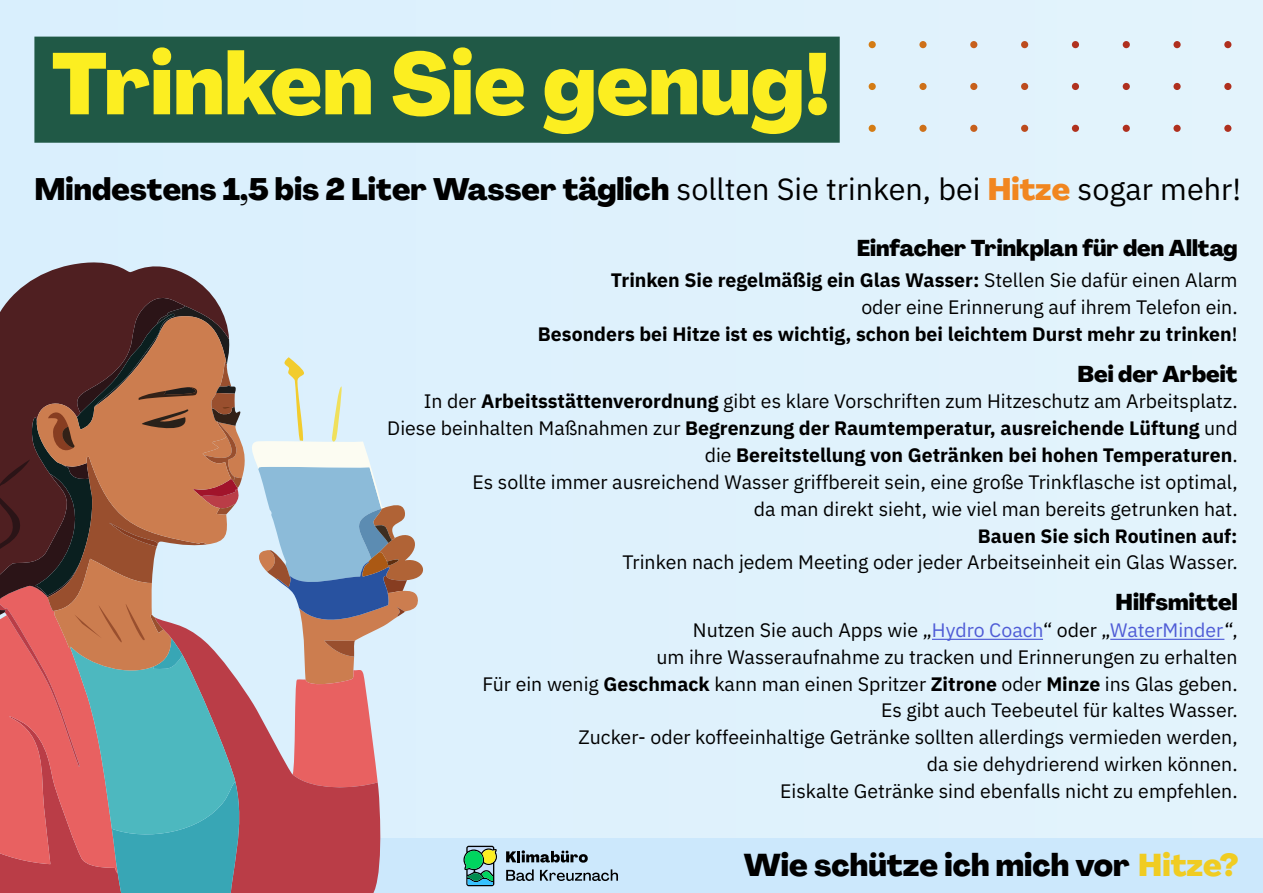
<style>
.page{position:relative;width:1263px;height:893px;background:#e0f2fc}
.page>*{position:absolute;margin:0;border:0;box-sizing:border-box;transform-origin:0 0}
.Absatzformat_1{font:85.8px "Agrandir Variable";color:#fcee21}
.t1{font:31.05px "Agrandir Variable";color:#000}
.t2{font:30.6px "Agrandir Variable";color:#000}
.t3{font:22.5px "Agrandir Variable";color:#000}
.t4{font:19.5px/26.8px "IBM Plex Sans";color:#000;text-align:right}
.t5{font:700 19.5px/26.8px "IBM Plex Sans";color:#000;text-align:right}
.t6{font:700 19.35px "IBM Plex Sans";color:#000}
.s1{font-family:"IBM Plex Sans"}
.s2{color:#f18620}
.s3{font-weight:400}
.s4{font-weight:500}
.s5{font-weight:700}
.s6{color:#4f5cd6}
.s7{color:#f0cc22}
</style>
<div class="page">
<hr style="left:932px;top:639px;width:111px;height:1px;background:#4f5cd6">
<hr style="left:1110px;top:639px;width:114px;height:1px;background:#4f5cd6">
<div style="left:187px;top:839px;width:1076px;height:54px;background:#cce8fc"></div>
<svg style="left:18px;top:262px;width:189px;height:28px;fill:#4f1f21"></svg>
<svg style="left:0;top:290px;width:433px;height:603px"></svg>
<svg style="left:506px;top:850px;width:82px;height:13px"></svg>
<svg style="left:506px;top:869px;width:28px;height:12px"></svg>
<svg style="left:540px;top:869px;width:78px;height:12px"></svg>
<svg style="left:463px;top:846px;width:34px;height:40px"></svg>
<svg style="left:1224px;top:125px;width:7px;height:7px"></svg>
<svg style="left:1173px;top:125px;width:8px;height:7px"></svg>
<svg style="left:1123px;top:125px;width:7px;height:7px"></svg>
<svg style="left:1072px;top:125px;width:7px;height:7px"></svg>
<svg style="left:1021px;top:125px;width:7px;height:7px"></svg>
<svg style="left:970px;top:125px;width:7px;height:7px"></svg>
<svg style="left:919px;top:125px;width:7px;height:7px"></svg>
<svg style="left:869px;top:125px;width:7px;height:7px"></svg>
<svg style="left:1224px;top:83px;width:7px;height:7px"></svg>
<svg style="left:1173px;top:83px;width:8px;height:7px"></svg>
<svg style="left:1123px;top:83px;width:7px;height:7px"></svg>
<svg style="left:1072px;top:83px;width:7px;height:7px"></svg>
<svg style="left:1021px;top:83px;width:7px;height:7px"></svg>
<svg style="left:970px;top:83px;width:7px;height:7px"></svg>
<svg style="left:919px;top:83px;width:7px;height:7px"></svg>
<svg style="left:869px;top:83px;width:7px;height:7px"></svg>
<svg style="left:1224px;top:41px;width:7px;height:7px"></svg>
<svg style="left:1173px;top:41px;width:8px;height:7px"></svg>
<svg style="left:1123px;top:41px;width:7px;height:7px"></svg>
<svg style="left:1072px;top:41px;width:7px;height:7px"></svg>
<svg style="left:1021px;top:41px;width:7px;height:7px"></svg>
<svg style="left:970px;top:41px;width:7px;height:7px"></svg>
<svg style="left:919px;top:41px;width:7px;height:7px"></svg>
<svg style="left:869px;top:41px;width:7px;height:7px"></svg>
<div style="left:34px;top:37px;width:806px;height:106px;background:#205946"></div>
<p class="Absatzformat_1" style="left:51px;top:32px;width:780px">Trinken Sie genug!</p>
<p class="t2" style="left:34px;top:170px;width:1208px">Mindestens 1,5 bis 2 Liter Wasser täglich <span class="s1">sollten Sie trinken, bei</span> <span class="s2">Hitze</span> <span class="s1">sogar mehr!</span></p>
<p class="t3" style="left:857px;top:234px;width:382px">Einfacher Trinkplan für den Alltag</p>
<p class="t5" style="left:538px;top:265px;width:701px">Trinken Sie regelmäßig ein Glas Wasser: <span class="s3">Stellen Sie dafür einen Alarm<br>oder eine Erinnerung auf ihrem Telefon ein.<br></span>Besonders bei Hitze ist es wichtig, schon bei leichtem Durst mehr zu trinken<span class="s4">!</span></p>
<p class="t3" style="left:1077px;top:360px;width:162px">Bei der Arbeit</p>
<p class="t4" style="left:424px;top:386px;width:815px">In der <span class="s5">Arbeitsstättenverordnung</span> gibt es klare Vorschriften zum Hitzeschutz am Arbeitsplatz.</p>
<p class="t5" style="left:387px;top:413px;width:852px"><span class="s3">Diese beinhalten Maßnahmen zur</span> Begrenzung der Raumtemperatur, ausreichende Lüftung <span class="s3">und</span></p>
<p class="t5" style="left:705px;top:440px;width:534px"><span class="s3">die</span> Bereitstellung von Getränken bei hohen Temperaturen<span class="s3">.</span></p>
<p class="t4" style="left:472px;top:467px;width:767px">Es sollte immer ausreichend Wasser griffbereit sein, eine große Trinkflasche ist optimal, da man direkt sieht, wie viel man bereits getrunken hat.</p>
<p class="t6" style="left:978px;top:520px;width:261px">Bauen Sie sich Routinen auf:</p>
<p class="t4" style="left:622px;top:547px;width:617px">Trinken nach jedem Meeting oder jeder Arbeitseinheit ein Glas Wasser.</p>
<p class="t3" style="left:1115px;top:588px;width:124px">Hilfsmittel</p>
<p class="t4" style="left:656px;top:615px;width:583px">Nutzen Sie auch Apps wie „<span class="s6">Hydro Coach</span>“ oder „<span class="s6">WaterMinder</span>“,<br>um ihre Wasseraufnahme zu tracken und Erinnerungen zu erhalten</p>
<p class="t4" style="left:482px;top:669px;width:757px">Für ein wenig <span class="s5">Geschmack</span> kann man einen Spritzer <span class="s5">Zitrone</span> oder <span class="s5">Minze</span> ins Glas geben.<br>Es gibt auch Teebeutel für kaltes Wasser.</p>
<p class="t4" style="left:579px;top:722px;width:660px">Zucker- oder koffeeinhaltige Getränke sollten allerdings vermieden werden, da sie dehydrierend wirken können.</p>
<p class="t4" style="left:780px;top:776px;width:459px">Eiskalte Getränke sind ebenfalls nicht zu empfehlen.</p>
<p class="t1" style="left:744px;top:846px;width:496px">Wie schütze ich mich vor <span class="s7">Hitze?</span></p>
</div>
